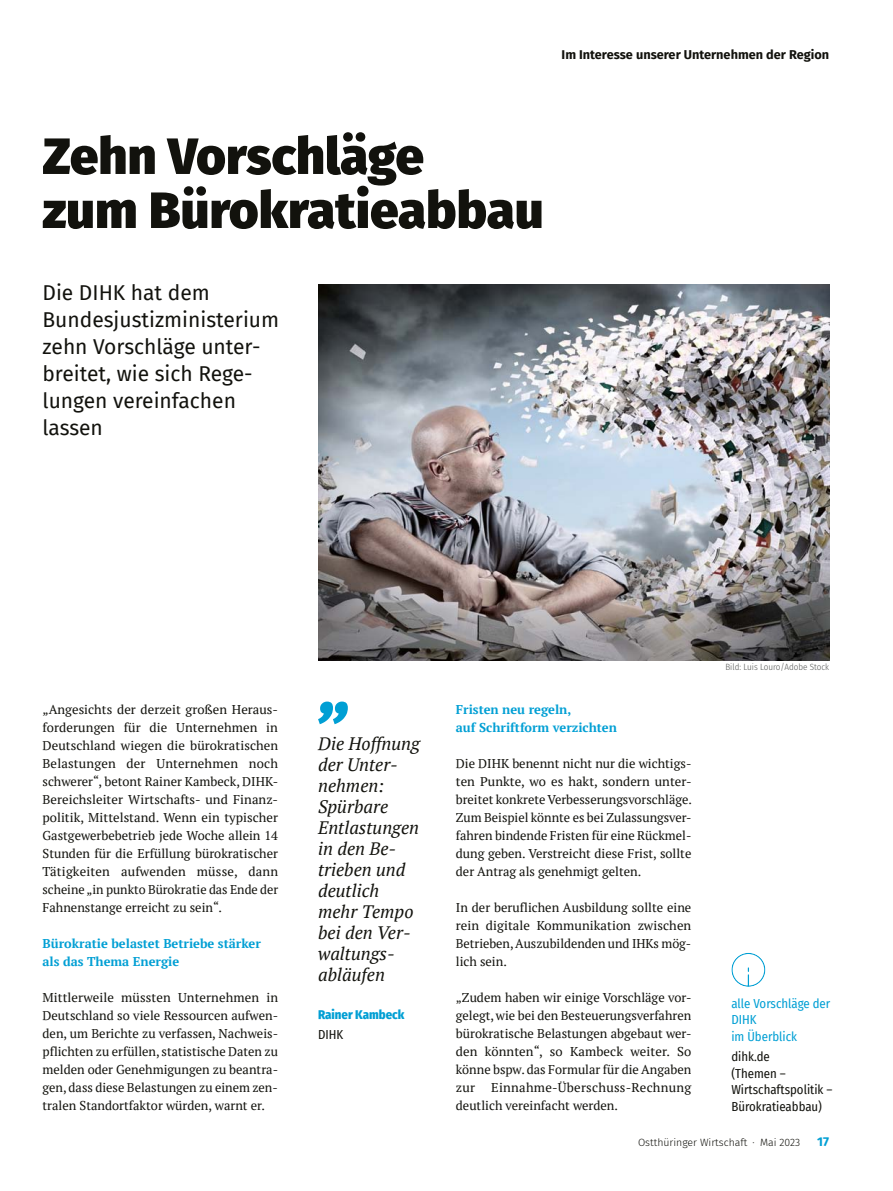
<style>
.page{position:relative;width:893px;height:1191px;background:#fff}
.page>*{position:absolute;margin:0;border:0;box-sizing:border-box;transform-origin:0 0}
.t1{font:900 51px/54px "Fira Sans";color:#12120d}
.t2{font:21px/27px "Fira Sans";color:#12120d}
.t3{font:italic 18px/21px "PT Serif";color:#12120d}
.t4{font:12.75px/18px "PT Serif";color:#12120d;text-align:justify}
.t5{font:700 12.75px/18px "PT Serif";color:#009fd4}
.t6{font:12.75px/16.5px "Fira Sans Condensed";color:#12120d}
.t7{font:700 12.75px "Fira Sans";color:#12120d}
.t8{font:12.75px/16.5px "Fira Sans Condensed";color:#009fd4}
.t9{font:800 12.75px "Fira Sans Condensed";color:#009fd4}
.t10{font:700 12.75px "Fira Sans";color:#009fd4}
.t11{font:300 10.5px "Fira Sans";color:#12120d}
.t12{font:300 9px "Fira Sans Condensed";color:#555756}
</style>
<div class="page">
<img style="left:318px;top:285px;width:511px;height:375px">
<svg style="left:318px;top:701px;width:30px;height:23px"></svg>
<svg style="left:731px;top:953px;width:34px;height:33px"></svg>
<p class="t7" style="left:562px;top:44px;width:269px">Im Interesse unserer Unternehmen der Region</p>
<h1 class="t1" style="left:43px;top:124px;width:503px">Zehn Vorschläge<br>zum Bürokratieabbau</h1>
<h2 class="t2" style="left:43px;top:279px;width:238px">Die DIHK hat dem<br>Bundesjustizministerium zehn Vorschläge unter&shy;breitet, wie sich Rege&shy;lungen vereinfachen lassen</h2>
<p class="t12" style="left:725px;top:660px;width:105px">Bild: Luis Louro/Adobe Stock</p>
<p class="t4" style="left:43px;top:700px;width:237px;text-align:left">„Angesichts der derzeit großen Heraus&shy;forderungen für die Unternehmen in Deutschland wiegen die bürokratischen Belastungen der Unternehmen noch schwerer“, betont Rainer Kambeck, DIHK-Bereichsleiter Wirtschafts- und Finanz&shy;politik, Mittelstand. Wenn ein typischer Gastgewerbebetrieb jede Woche allein 14<br>Stunden für die Erfüllung bürokratischer Tätigkeiten aufwenden müsse, dann scheine „in punkto Bürokratie das Ende der Fahnenstange erreicht zu sein“.</p>
<p class="t5" style="left:43px;top:934px;width:220px">Bürokratie belastet Betriebe stärker als das Thema Energie</p>
<p class="t4" style="left:43px;top:988px;width:237px">Mittlerweile müssten Unternehmen in Deutschland so viele Ressourcen aufwen&shy;den, um Berichte zu verfassen, Nachweis&shy;pflichten zu erfüllen, statistische Daten zu melden oder Genehmigungen zu beantra&shy;gen, dass diese Belastungen zu einem zen&shy;tralen Standortfaktor würden, warnt er.</p>
<h3 class="t3" style="left:318px;top:733px;width:103px">Die Hoffnung der Unter&shy;nehmen:<br>Spürbare<br>Entlastungen in den Be&shy;trieben und deutlich mehr Tempo bei den Ver&shy;waltungs&shy;abläufen</h3>
<p class="t9" style="left:318px;top:1003px;width:88px">Rainer Kambeck</p>
<p class="t6" style="left:318px;top:1026px;width:27px">DIHK</p>
<p class="t5" style="left:456px;top:700px;width:163px">Fristen neu regeln,<br>auf Schriftform verzichten</p>
<p class="t4" style="left:456px;top:754px;width:238px">Die DIHK benennt nicht nur die wichtigs&shy;ten Punkte, wo es hakt, sondern unter&shy;breitet konkrete Verbesserungsvorschläge.<br>Zum Beispiel könnte es bei Zulassungsver&shy;fahren bindende Fristen für eine Rückmel&shy;dung geben. Verstreicht diese Frist, sollte der Antrag als genehmigt gelten.</p>
<p class="t4" style="left:456px;top:898px;width:237px">In der beruflichen Ausbildung sollte eine rein digitale Kommunikation zwischen Betrieben, Auszubildenden und IHKs mög&shy;lich sein.</p>
<p class="t4" style="left:456px;top:988px;width:237px">„Zudem haben wir einige Vorschläge vor&shy;gelegt, wie bei den Besteuerungsverfahren bürokratische Belastungen abgebaut wer&shy;den könnten“, so Kambeck weiter. So könne bspw. das Formular für die Angaben zur</p>
<p class="t4" style="left:456px;top:1078px;width:237px;text-indent:35px">Einnahme-Überschuss-Rechnung deutlich vereinfacht werden.</p>
<p class="t8" style="left:731px;top:994px;width:100px">alle Vorschläge der<br>DIHK<br>im Überblick</p>
<p class="t6" style="left:731px;top:1048px;width:103px">dihk.de<br>(Themen –<br>Wirtschaftspolitik –<br>Bürokratieabbau)</p>
<p class="t11" style="left:638px;top:1135px;width:164px">Ostthüringer Wirtschaft · Mai 2023</p>
<p class="t10" style="left:817px;top:1131px;width:13px">17</p>
</div>
